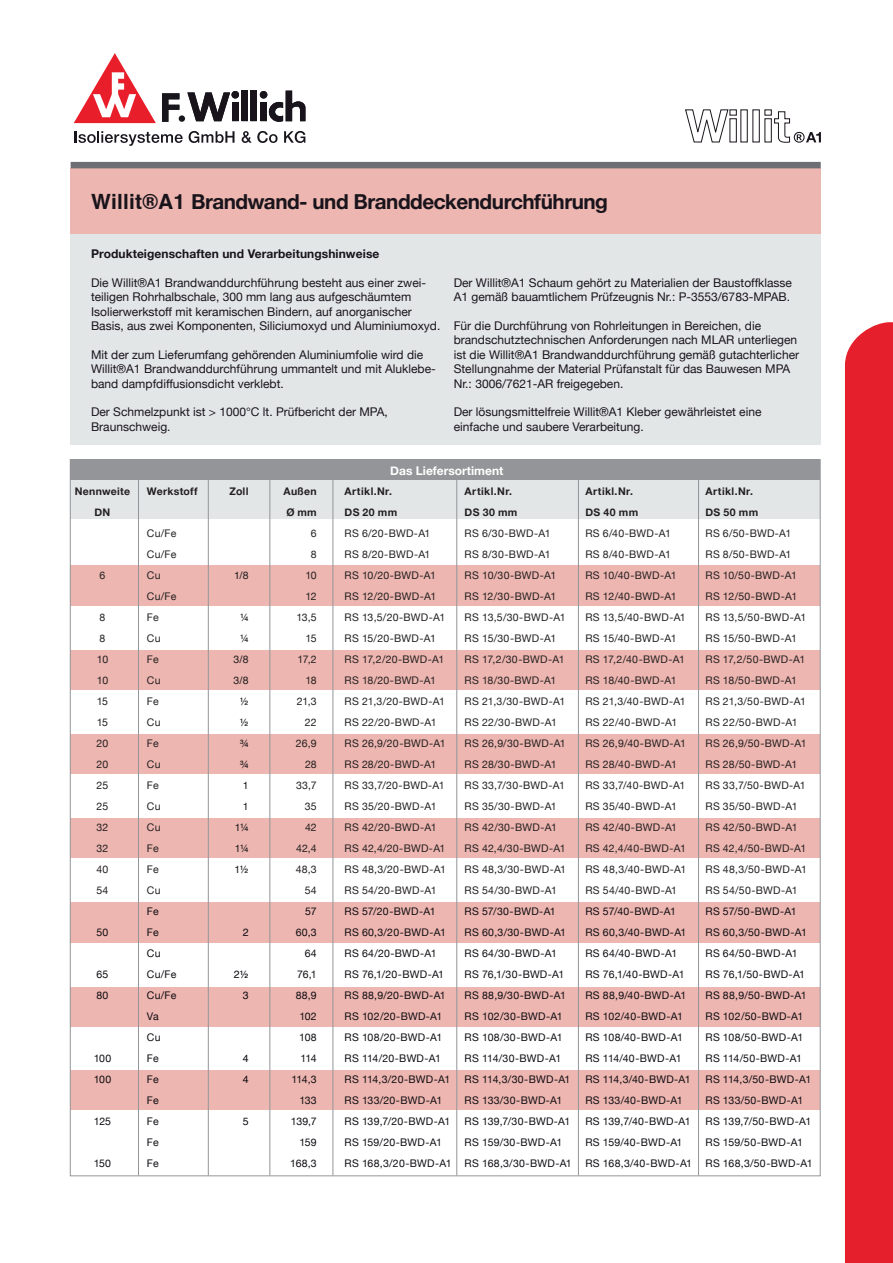
<style>
.page{position:relative;width:893px;height:1263px;background:#fff}
.page>*{position:absolute;margin:0;border:0;box-sizing:border-box;transform-origin:0 0}
.t1{font:700 21px "Neue Helvetica BQ";letter-spacing:-.02em;color:#19141b}
.t2{font:12px/14.4px "Helvetica Neue";color:#19141b}
.t3{font:700 12px "Helvetica Neue";letter-spacing:.005em;color:#19141b}
.t4{font:700 12px "Helvetica Neue";color:#fff}
.t5{font:10.5px/21px "Helvetica Neue";letter-spacing:.015em;color:#231f20}
.t6{font:10.5px/21px "Helvetica Neue";letter-spacing:.015em;color:#0f0c12}
.t7{font:700 10.5px/21px "Helvetica Neue";letter-spacing:.035em;color:#231f20}
.t8{font:10.5px/21px "Helvetica Neue";letter-spacing:-.01em;color:#0f0c12;text-align:right}
.t9{font:10.5px/21px "Helvetica";color:#231f20;text-align:right}
.t10{font:10.5px/21px "Helvetica";color:#0f0c12;text-align:right}
.t11{font:700 10.5px "Helvetica";color:#231f20}
.s1{font-family:"Helvetica"}
</style>
<div class="page">
<div style="left:71px;top:234px;width:749px;height:211px;background:#e3e6e7"></div>
<div style="left:71px;top:168px;width:749px;height:66px;background:#edb6b0"></div>
<div style="left:71px;top:162px;width:749px;height:6px;background:#6c6e74"></div>
<svg style="left:75px;top:131px;width:159px;height:15px"></svg>
<svg style="left:241px;top:131px;width:36px;height:12px"></svg>
<svg style="left:284px;top:131px;width:21px;height:12px"></svg>
<svg style="left:74px;top:53px;width:82px;height:70px"></svg>
<svg style="left:187px;top:91px;width:118px;height:31px"></svg>
<div style="left:179px;top:115px;width:6px;height:7px;background:#19151d;border-radius:50%"></div>
<svg style="left:162px;top:93px;width:17px;height:29px"></svg>
<svg style="left:685px;top:109px;width:52px;height:34px"></svg>
<svg style="left:764px;top:109px;width:56px;height:34px"></svg>
<div style="left:70px;top:479px;width:749px;height:40px;background:#e3e6e7"></div>
<div style="left:70px;top:460px;width:749px;height:20px;background:#939598"></div>
<div style="left:70px;top:565px;width:749px;height:41px;background:#edb6b0"></div>
<div style="left:70px;top:650px;width:749px;height:40px;background:#edb6b0"></div>
<div style="left:70px;top:734px;width:749px;height:40px;background:#edb6b0"></div>
<div style="left:70px;top:818px;width:749px;height:40px;background:#edb6b0"></div>
<div style="left:70px;top:902px;width:749px;height:41px;background:#edb6b0"></div>
<div style="left:70px;top:987px;width:749px;height:39px;background:#edb6b0"></div>
<div style="left:70px;top:1070px;width:749px;height:40px;background:#edb6b0"></div>
<hr style="left:138px;top:479px;width:1px;height:697px;background:#939598">
<hr style="left:208px;top:479px;width:1px;height:697px;background:#939598">
<hr style="left:269px;top:479px;width:1px;height:697px;background:#939598">
<hr style="left:332px;top:479px;width:1px;height:697px;background:#939598">
<hr style="left:456px;top:479px;width:1px;height:697px;background:#939598">
<hr style="left:578px;top:479px;width:1px;height:697px;background:#939598">
<hr style="left:698px;top:479px;width:1px;height:697px;background:#939598">
<div style="left:845px;top:322px;width:47px;height:941px;background:#e5202c"></div>
<h1 class="t1" style="left:91px;top:188px;width:518px"><span class="s1">Willit®A1</span> Brandwand- und Branddeckendurchführung</h1>
<p class="t3" style="left:91px;top:246px;width:290px">Produkteigenschaften und Verarbeitungshinweise</p>
<p class="t2" style="left:91px;top:275px;width:351px">Die Willit®A1 Brandwanddurchführung besteht aus einer zwei&shy;teiligen Rohrhalbschale, 300 mm lang aus aufgeschäumtem Isolierwerkstoff mit keramischen Bindern, auf anorganischer Basis, aus zwei Komponenten, Siliciumoxyd und Aluminiumoxyd.</p>
<p class="t2" style="left:91px;top:347px;width:346px">Mit der zum Lieferumfang gehörenden Aluminiumfolie wird die<br>Willit®A1 Brandwanddurchführung ummantelt und mit Aluklebe&shy;band dampfdiffusionsdicht verklebt.</p>
<p class="t2" style="left:91px;top:405px;width:298px">Der Schmelzpunkt ist &gt; 1000°C lt. Prüfbericht der MPA,<br>Braunschweig.</p>
<p class="t2" style="left:454px;top:275px;width:340px">Der Willit®A1 Schaum gehört zu Materialien der Baustoffklasse<br>A1 gemäß bauamtlichem Prüfzeugnis Nr.: P-3553/6783-MPAB.</p>
<p class="t2" style="left:454px;top:318px;width:347px">Für die Durchführung von Rohrleitungen in Bereichen, die brandschutztechnischen Anforderungen nach MLAR unterliegen ist die Willit®A1 Brandwanddurchführung gemäß gutachterlicher Stellungnahme der Material Prüfanstalt für das Bauwesen MPA Nr.: 3006/7621-AR freigegeben.</p>
<p class="t2" style="left:454px;top:405px;width:309px">Der lösungsmittelfreie Willit®A1 Kleber gewährleistet eine einfache und saubere Verarbeitung.</p>
<p class="t4" style="left:390px;top:463px;width:115px">Das Liefersortiment</p>
<p class="t7" style="left:75px;top:481px;width:57px;text-align:center">Nennweite<br>DN</p>
<p class="t5" style="left:100px;top:565px;width:7px">6</p>
<p class="t5" style="left:96px;top:607px;width:13px">8<br>8<br>10<br>10<br>15<br>15<br>20<br>20<br>25<br>25<br>32<br>32<br>40<br>54</p>
<p class="t6" style="left:97px;top:922px;width:13px">50</p>
<p class="t6" style="left:96px;top:964px;width:13px">65<br>80</p>
<p class="t6" style="left:94px;top:1048px;width:19px">100<br>100</p>
<p class="t6" style="left:94px;top:1111px;width:19px">125</p>
<p class="t6" style="left:94px;top:1153px;width:19px">150</p>
<p class="t7" style="left:147px;top:481px;width:52px">Werkstoff</p>
<p class="t5" style="left:147px;top:523px;width:31px">Cu/Fe<br>Cu/Fe<br>Cu<br>Cu/Fe<br>Fe<br>Cu<br>Fe<br>Cu<br>Fe<br>Cu<br>Fe<br>Cu<br>Fe<br>Cu<br>Cu<br>Fe<br>Fe<br>Cu</p>
<p class="t6" style="left:147px;top:901px;width:31px">Fe<br>Fe<br>Cu<br>Cu/Fe<br>Cu/Fe<br>Va<br>Cu<br>Fe<br>Fe<br>Fe<br>Fe<br>Fe<br>Fe</p>
<p class="t11" style="left:229px;top:487px;width:21px">Zoll</p>
<p class="t9" style="left:234px;top:566px;width:16px">1/8</p>
<p class="t9" style="left:233px;top:608px;width:16px">¼ ¼<br>3/8<br>3/8 ½ ½ ¾ ¾<br>1<br>1<br>1¼<br>1¼<br>1½</p>
<p class="t10" style="left:243px;top:923px;width:7px">2</p>
<p class="t10" style="left:234px;top:965px;width:16px">2½<br>3</p>
<p class="t10" style="left:243px;top:1049px;width:7px;text-align:left">4<br>4</p>
<p class="t10" style="left:243px;top:1112px;width:7px">5</p>
<p class="t7" style="left:283px;top:481px;width:35px">Außen<br>Ø mm</p>
<p class="t5" style="left:296px;top:523px;width:22px;text-align:right">6<br>8<br>10<br>12<br>13,5<br>15<br>17,2<br>18<br>21,3<br>22<br>26,9<br>28<br>33,7<br>35<br>42<br>42,4<br>48,3<br>54</p>
<p class="t8" style="left:290px;top:901px;width:28px">57<br>60,3<br>64<br>76,1<br>88,9<br>102<br>108<br>114<br>114,3<br>133<br>139,7<br>159<br>168,3</p>
<p class="t7" style="left:344px;top:481px;width:54px">Artikl.Nr.<br>DS 20 mm</p>
<p class="t5" style="left:344px;top:523px;width:103px">RS 6/20-BWD-A1<br>RS 8/20-BWD-A1<br>RS 10/20-BWD-A1<br>RS 12/20-BWD-A1<br>RS 13,5/20-BWD-A1<br>RS 15/20-BWD-A1<br>RS 17,2/20-BWD-A1<br>RS 18/20-BWD-A1<br>RS 21,3/20-BWD-A1<br>RS 22/20-BWD-A1<br>RS 26,9/20-BWD-A1<br>RS 28/20-BWD-A1<br>RS 33,7/20-BWD-A1<br>RS 35/20-BWD-A1<br>RS 42/20-BWD-A1<br>RS 42,4/20-BWD-A1<br>RS 48,3/20-BWD-A1<br>RS 54/20-BWD-A1</p>
<p class="t6" style="left:344px;top:901px;width:108px">RS 57/20-BWD-A1<br>RS 60,3/20-BWD-A1<br>RS 64/20-BWD-A1<br>RS 76,1/20-BWD-A1<br>RS 88,9/20-BWD-A1<br>RS 102/20-BWD-A1<br>RS 108/20-BWD-A1<br>RS 114/20-BWD-A1<br>RS 114,3/20-BWD-A1<br>RS 133/20-BWD-A1<br>RS 139,7/20-BWD-A1<br>RS 159/20-BWD-A1<br>RS 168,3/20-BWD-A1</p>
<p class="t7" style="left:464px;top:481px;width:54px">Artikl.Nr.<br>DS 30 mm</p>
<p class="t5" style="left:464px;top:523px;width:103px">RS 6/30-BWD-A1<br>RS 8/30-BWD-A1<br>RS 10/30-BWD-A1<br>RS 12/30-BWD-A1<br>RS 13,5/30-BWD-A1<br>RS 15/30-BWD-A1<br>RS 17,2/30-BWD-A1<br>RS 18/30-BWD-A1<br>RS 21,3/30-BWD-A1<br>RS 22/30-BWD-A1<br>RS 26,9/30-BWD-A1<br>RS 28/30-BWD-A1<br>RS 33,7/30-BWD-A1<br>RS 35/30-BWD-A1<br>RS 42/30-BWD-A1<br>RS 42,4/30-BWD-A1<br>RS 48,3/30-BWD-A1<br>RS 54/30-BWD-A1</p>
<p class="t6" style="left:464px;top:901px;width:109px">RS 57/30-BWD-A1<br>RS 60,3/30-BWD-A1<br>RS 64/30-BWD-A1<br>RS 76,1/30-BWD-A1<br>RS 88,9/30-BWD-A1<br>RS 102/30-BWD-A1<br>RS 108/30-BWD-A1<br>RS 114/30-BWD-A1<br>RS 114,3/30-BWD-A1<br>RS 133/30-BWD-A1<br>RS 139,7/30-BWD-A1<br>RS 159/30-BWD-A1<br>RS 168,3/30-BWD-A1</p>
<p class="t7" style="left:585px;top:481px;width:54px">Artikl.Nr.<br>DS 40 mm</p>
<p class="t5" style="left:585px;top:523px;width:102px">RS 6/40-BWD-A1<br>RS 8/40-BWD-A1<br>RS 10/40-BWD-A1<br>RS 12/40-BWD-A1<br>RS 13,5/40-BWD-A1<br>RS 15/40-BWD-A1<br>RS 17,2/40-BWD-A1<br>RS 18/40-BWD-A1<br>RS 21,3/40-BWD-A1<br>RS 22/40-BWD-A1<br>RS 26,9/40-BWD-A1<br>RS 28/40-BWD-A1<br>RS 33,7/40-BWD-A1<br>RS 35/40-BWD-A1<br>RS 42/40-BWD-A1<br>RS 42,4/40-BWD-A1<br>RS 48,3/40-BWD-A1<br>RS 54/40-BWD-A1</p>
<p class="t6" style="left:585px;top:901px;width:108px">RS 57/40-BWD-A1<br>RS 60,3/40-BWD-A1<br>RS 64/40-BWD-A1<br>RS 76,1/40-BWD-A1<br>RS 88,9/40-BWD-A1<br>RS 102/40-BWD-A1<br>RS 108/40-BWD-A1<br>RS 114/40-BWD-A1<br>RS 114,3/40-BWD-A1<br>RS 133/40-BWD-A1<br>RS 139,7/40-BWD-A1<br>RS 159/40-BWD-A1<br>RS 168,3/40-BWD-A1</p>
<p class="t7" style="left:705px;top:481px;width:54px">Artikl.Nr.<br>DS 50 mm</p>
<p class="t5" style="left:705px;top:523px;width:103px">RS 6/50-BWD-A1<br>RS 8/50-BWD-A1<br>RS 10/50-BWD-A1<br>RS 12/50-BWD-A1<br>RS 13,5/50-BWD-A1<br>RS 15/50-BWD-A1<br>RS 17,2/50-BWD-A1<br>RS 18/50-BWD-A1<br>RS 21,3/50-BWD-A1<br>RS 22/50-BWD-A1<br>RS 26,9/50-BWD-A1<br>RS 28/50-BWD-A1<br>RS 33,7/50-BWD-A1<br>RS 35/50-BWD-A1<br>RS 42/50-BWD-A1<br>RS 42,4/50-BWD-A1<br>RS 48,3/50-BWD-A1<br>RS 54/50-BWD-A1</p>
<p class="t6" style="left:705px;top:901px;width:109px">RS 57/50-BWD-A1<br>RS 60,3/50-BWD-A1<br>RS 64/50-BWD-A1<br>RS 76,1/50-BWD-A1<br>RS 88,9/50-BWD-A1<br>RS 102/50-BWD-A1<br>RS 108/50-BWD-A1<br>RS 114/50-BWD-A1<br>RS 114,3/50-BWD-A1<br>RS 133/50-BWD-A1<br>RS 139,7/50-BWD-A1<br>RS 159/50-BWD-A1<br>RS 168,3/50-BWD-A1</p>
</div>
